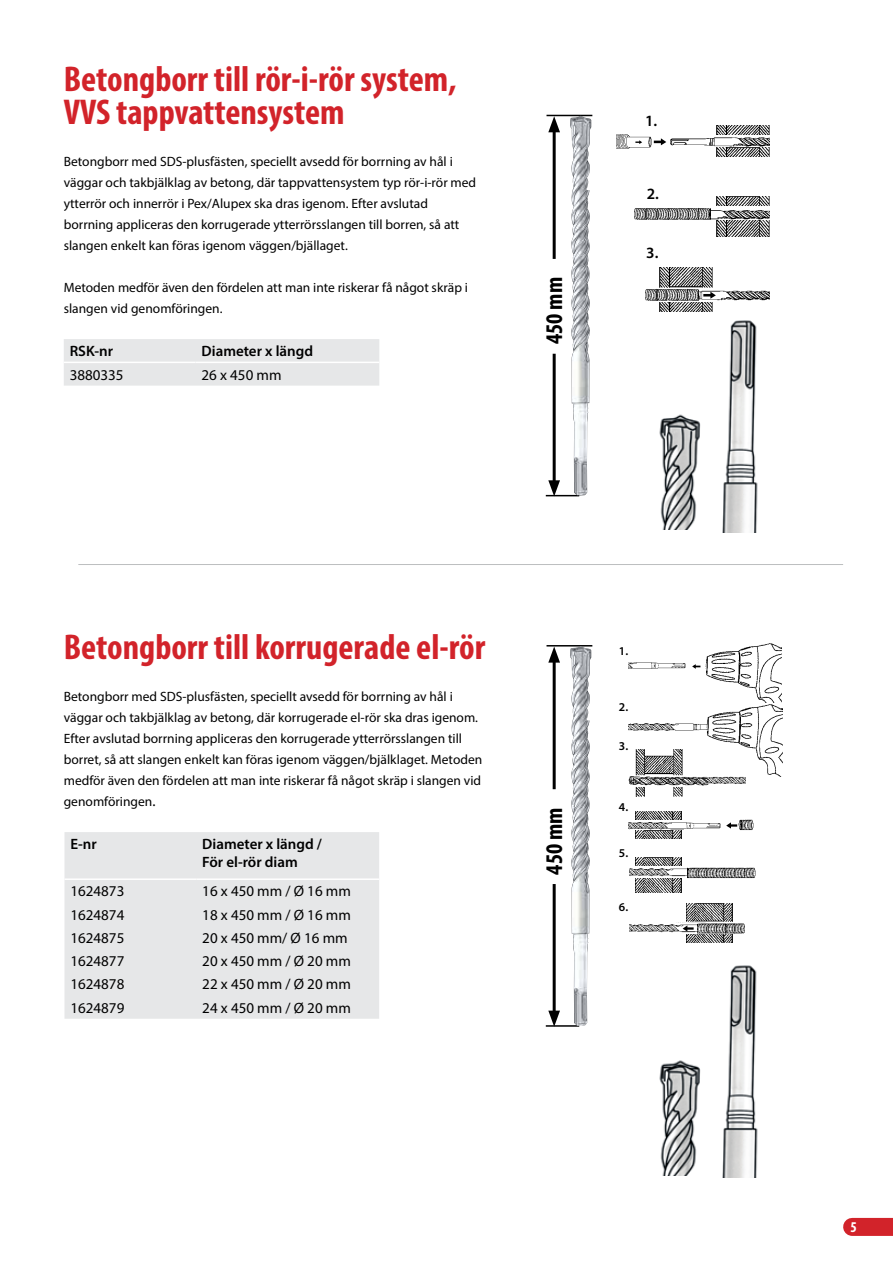
<style>
.page{position:relative;width:893px;height:1263px;background:#fff}
.page>*{position:absolute;margin:0;border:0;box-sizing:border-box;transform-origin:0 0}
.t1{font:700 condensed 36px/33px "Myriad Pro";color:#d2232a}
.t2{font:700 condensed 24px "Myriad Pro";color:#000}
.t3{font:600 15.75px "Myriad Pro";color:#000}
.t4{font:15px "Myriad Pro";color:#000}
.t5{font:600 15px/18px "Myriad Pro";color:#000}
.t6{font:700 condensed 15px "Myriad Pro";color:#fff}
.t7{font:13.5px/21px "Myriad Pro";color:#000}
.t8{font:600 12px "Myriad Pro";color:#000}
.s1{font-size:15px}
</style>
<div class="page">
<div style="left:852px;top:1218px;width:41px;height:18px;background:#d2232a"></div>
<img style="left:659px;top:414px;width:42px;height:115px">
<img style="left:712px;top:311px;width:46px;height:221px">
<img style="left:716px;top:197px;width:54px;height:9px">
<img style="left:716px;top:148px;width:54px;height:9px">
<img style="left:716px;top:126px;width:54px;height:9px">
<img style="left:716px;top:220px;width:54px;height:16px">
<img style="left:670px;top:129px;width:99px;height:23px">
<img style="left:678px;top:207px;width:32px;height:13px">
<img style="left:634px;top:208px;width:44px;height:12px">
<img style="left:635px;top:208px;width:22px;height:12px">
<img style="left:710px;top:208px;width:59px;height:17px">
<svg style="left:654px;top:138px;width:12px;height:7px"></svg>
<img style="left:667px;top:288px;width:32px;height:13px">
<img style="left:645px;top:289px;width:22px;height:12px">
<img style="left:699px;top:290px;width:70px;height:11px">
<img style="left:659px;top:267px;width:54px;height:21px">
<img style="left:659px;top:302px;width:54px;height:9px">
<svg style="left:703px;top:292px;width:13px;height:7px"></svg>
<hr style="left:546px;top:115px;width:46px;height:1px;background:#000">
<hr style="left:546px;top:495px;width:33px;height:1px;background:#000">
<hr style="left:553px;top:127px;width:3px;height:132px;background:#000">
<svg style="left:548px;top:116px;width:12px;height:16px"></svg>
<hr style="left:553px;top:354px;width:3px;height:132px;background:#000">
<svg style="left:548px;top:480px;width:12px;height:15px"></svg>
<img style="left:570px;top:116px;width:21px;height:74px">
<img style="left:568px;top:190px;width:22px;height:305px">
<div style="left:64px;top:339px;width:315px;height:47px;background:#e6e7e8"></div>
<hr style="left:64px;top:362px;width:132px;height:1px;background:#fff">
<hr style="left:196px;top:362px;width:183px;height:1px;background:#fff">
<div style="left:64px;top:832px;width:315px;height:187px;background:#e6e7e8"></div>
<hr style="left:64px;top:878px;width:132px;height:2px;background:#fff">
<hr style="left:196px;top:878px;width:183px;height:2px;background:#fff">
<img style="left:659px;top:1060px;width:42px;height:115px">
<img style="left:722px;top:965px;width:36px;height:213px">
<hr style="left:546px;top:645px;width:46px;height:1px;background:#000">
<hr style="left:546px;top:1025px;width:33px;height:2px;background:#000">
<hr style="left:553px;top:657px;width:3px;height:132px;background:#000">
<svg style="left:548px;top:646px;width:12px;height:17px"></svg>
<hr style="left:553px;top:884px;width:3px;height:132px;background:#000">
<svg style="left:548px;top:1010px;width:12px;height:17px"></svg>
<img style="left:570px;top:646px;width:21px;height:74px">
<img style="left:568px;top:720px;width:22px;height:306px">
<img style="left:630px;top:922px;width:67px;height:11px">
<img style="left:635px;top:858px;width:47px;height:8px">
<img style="left:635px;top:831px;width:47px;height:8px">
<img style="left:635px;top:811px;width:47px;height:8px">
<img style="left:635px;top:878px;width:53px;height:14px">
<img style="left:737px;top:819px;width:17px;height:12px">
<img style="left:688px;top:867px;width:28px;height:12px">
<img style="left:716px;top:867px;width:40px;height:12px">
<img style="left:734px;top:867px;width:20px;height:12px">
<svg style="left:726px;top:822px;width:11px;height:6px"></svg>
<img style="left:697px;top:922px;width:29px;height:13px">
<img style="left:726px;top:923px;width:19px;height:12px">
<img style="left:686px;top:904px;width:47px;height:18px">
<img style="left:686px;top:935px;width:47px;height:8px">
<svg style="left:683px;top:925px;width:11px;height:6px"></svg>
<img style="left:705px;top:643px;width:77px;height:133px">
<svg style="left:692px;top:664px;width:8px;height:5px"></svg>
<img style="left:629px;top:662px;width:57px;height:7px">
<img style="left:629px;top:822px;width:92px;height:9px">
<img style="left:630px;top:867px;width:58px;height:11px">
<img style="left:629px;top:721px;width:78px;height:14px">
<img style="left:635px;top:749px;width:90px;height:48px">
<img style="left:628px;top:776px;width:117px;height:10px">
<hr style="left:78px;top:564px;width:765px;height:1px;background:#bcbec0">
<img style="left:616px;top:134px;width:36px;height:15px">
<svg style="left:635px;top:140px;width:7px;height:4px"></svg>
<h1 class="t1" style="left:64px;top:62px;width:394px">Betongborr till rör-i-rör system,<br>VVS tappvattensystem</h1>
<p class="t7" style="left:64px;top:151px;width:414px">Betongborr med SDS-plusfästen, speciellt avsedd för borrning av hål i väggar och takbjälklag av betong, där tappvattensystem typ rör-i-rör med ytterrör och innerrör i Pex/Alupex ska dras igenom. Efter avslutad borrning appliceras den korrugerade ytterrörsslangen till borren, så att slangen enkelt kan föras igenom väggen/bjällaget.</p>
<p class="t7" style="left:64px;top:277px;width:406px">Metoden medför även den fördelen att man inte riskerar få något skräp i slangen vid genomföringen.</p>
<p class="t5" style="left:70px;top:342px;width:45px">RSK-nr</p>
<p class="t5" style="left:202px;top:342px;width:113px">Diameter x längd</p>
<p class="t4" style="left:70px;top:365px;width:55px">3880335</p>
<p class="t4" style="left:202px;top:365px;width:81px">26 x 450 mm</p>
<h2 class="t2" style="left:539px;top:344px;width:69px;rotate:-90deg">450 mm</h2>
<p class="t3" style="left:645px;top:111px;width:14px">1.</p>
<p class="t3" style="left:647px;top:183px;width:14px">2.</p>
<p class="t3" style="left:646px;top:242px;width:14px">3.</p>
<h1 class="t1" style="left:64px;top:629px;width:423px">Betongborr till korrugerade el-rör</h1>
<p class="t7" style="left:64px;top:686px;width:420px">Betongborr med SDS-plusfästen, speciellt avsedd för borrning av hål i väggar och takbjälklag av betong, där korrugerade el-rör ska dras igenom.<br>Efter avslutad borrning appliceras den korrugerade ytterrörsslangen till borret, så att slangen enkelt kan föras igenom väggen/bjälklaget. Metoden medför även den fördelen att man inte riskerar få något skräp i slangen vid genomföringen<span class="s1">.</span></p>
<p class="t5" style="left:70px;top:835px;width:28px">E-nr</p>
<p class="t5" style="left:202px;top:835px;width:121px">Diameter x längd /<br>För el-rör diam</p>
<p class="t4" style="left:70px;top:882px;width:55px">1624873</p>
<p class="t4" style="left:202px;top:882px;width:150px">16 x 450 mm / Ø 16 mm</p>
<p class="t4" style="left:70px;top:905px;width:55px">1624874</p>
<p class="t4" style="left:202px;top:905px;width:150px">18 x 450 mm / Ø 16 mm</p>
<p class="t4" style="left:70px;top:929px;width:55px">1624875</p>
<p class="t4" style="left:202px;top:929px;width:147px">20 x 450 mm/ Ø 16 mm</p>
<p class="t4" style="left:70px;top:952px;width:55px">1624877</p>
<p class="t4" style="left:202px;top:952px;width:150px">20 x 450 mm / Ø 20 mm</p>
<p class="t4" style="left:70px;top:975px;width:55px">1624878</p>
<p class="t4" style="left:202px;top:975px;width:150px">22 x 450 mm / Ø 20 mm</p>
<p class="t4" style="left:70px;top:998px;width:55px">1624879</p>
<p class="t4" style="left:202px;top:998px;width:150px">24 x 450 mm / Ø 20 mm</p>
<h2 class="t2" style="left:539px;top:874px;width:69px;rotate:-90deg">450 mm</h2>
<p class="t8" style="left:619px;top:643px;width:11px">1.</p>
<p class="t8" style="left:619px;top:700px;width:11px">2.</p>
<p class="t8" style="left:619px;top:738px;width:11px">3.</p>
<p class="t8" style="left:619px;top:799px;width:11px">4.</p>
<p class="t8" style="left:619px;top:845px;width:11px">5.</p>
<p class="t8" style="left:619px;top:900px;width:11px">6.</p>
<p class="t6" style="left:850px;top:1217px;width:8px">5</p>
</div>
